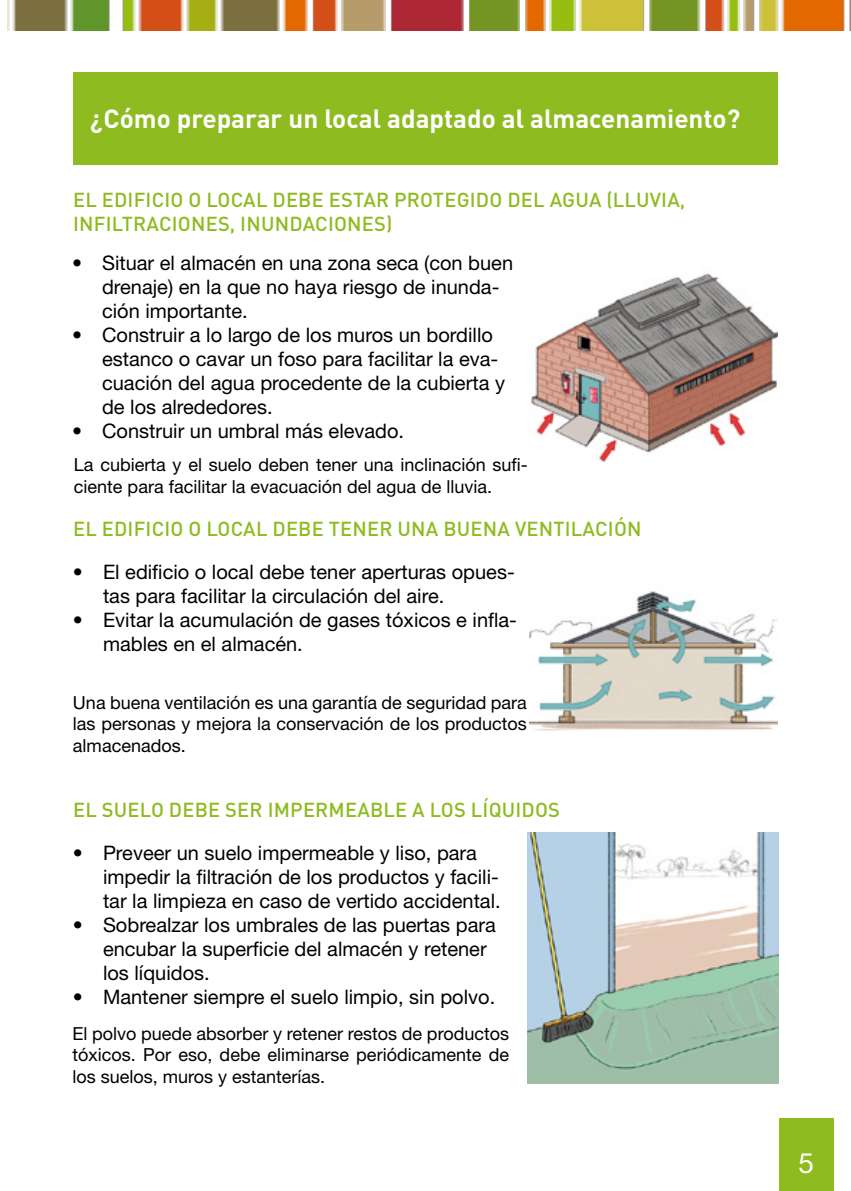
<style>
.page{position:relative;width:851px;height:1191px;background:#fff}
.page>*{position:absolute;margin:0;border:0;box-sizing:border-box;transform-origin:0 0}
.t1{font:28px "Helvetica Neue LT Std";color:#fff}
.t2{font:700 26px "DIN Pro";color:#fff}
.t3{font:20px/24px "Helvetica Neue LT Std";color:#000}
.t4{font:500 20px/24px "DIN Pro";letter-spacing:.01em;color:#8ebb1f}
.t5{font:18px/21.6px "Helvetica Neue LT Std";color:#000;text-align:justify}
</style>
<div class="page">
<div style="left:778px;top:1118px;width:55px;height:73px;background:#8ebb1f"></div>
<img style="left:7px;top:0;width:843px;height:30px">
<div style="left:73px;top:72px;width:704px;height:92px;background:#8ebb1f"></div>
<img style="left:531px;top:273px;width:246px;height:189px">
<img style="left:530px;top:591px;width:247px;height:140px">
<img style="left:527px;top:833px;width:251px;height:251px">
<h2 class="t2" style="left:90px;top:101px;width:651px">¿Cómo preparar un local adaptado al almacenamiento?</h2>
<p class="t4" style="left:73px;top:187px;width:613px">EL EDIFICIO O LOCAL DEBE ESTAR PROTEGIDO DEL AGUA (LLUVIA,<br>INFILTRACIONES, INUNDACIONES)</p>
<p class="t3" style="left:102px;top:251px;width:412px;text-indent:-30px">• Situar el almacén en una zona seca (con buen drenaje) en la que no haya riesgo de inunda&shy;ción importante.</p>
<p class="t3" style="left:102px;top:323px;width:404px;text-indent:-30px">• Construir a lo largo de los muros un bordillo estanco o cavar un foso para facilitar la eva&shy;cuación del agua procedente de la cubierta y de los alrededores.</p>
<p class="t3" style="left:72px;top:419px;width:333px">• Construir un umbral más elevado.</p>
<p class="t5" style="left:74px;top:454px;width:455px">La cubierta y el suelo deben tener una inclinación sufi&shy;ciente para facilitar la evacuación del agua de lluvia.</p>
<p class="t4" style="left:73px;top:516px;width:570px">EL EDIFICIO O LOCAL DEBE TENER UNA BUENA VENTILACIÓN</p>
<p class="t3" style="left:103px;top:559px;width:413px;text-indent:-30px">• El edificio o local debe tener aperturas opues&shy;tas para facilitar la circulación del aire.</p>
<p class="t3" style="left:103px;top:607px;width:415px;text-indent:-30px">• Evitar la acumulación de gases tóxicos e infla&shy;mables en el almacén.</p>
<p class="t5" style="left:73px;top:691px;width:455px">Una buena ventilación es una garantía de seguridad para las personas y mejora la conservación de los productos almacenados.</p>
<p class="t4" style="left:73px;top:797px;width:488px">EL SUELO DEBE SER IMPERMEABLE A LOS LÍQUIDOS</p>
<p class="t3" style="left:103px;top:841px;width:399px;text-indent:-30px">• Preveer un suelo impermeable y liso, para impedir la filtración de los productos y facili&shy;tar la limpieza en caso de vertido accidental.</p>
<p class="t3" style="left:103px;top:913px;width:394px;text-indent:-30px">• Sobrealzar los umbrales de las puertas para encubar la superficie del almacén y retener los líquidos.</p>
<p class="t3" style="left:73px;top:985px;width:423px">• Mantener siempre el suelo limpio, sin polvo.</p>
<p class="t5" style="left:72px;top:1022px;width:438px">El polvo puede absorber y retener restos de productos tóxicos. Por eso, debe eliminarse periódicamente de los suelos, muros y estanterías.</p>
<h1 class="t1" style="left:798px;top:1146px;width:17px">5</h1>
</div>
